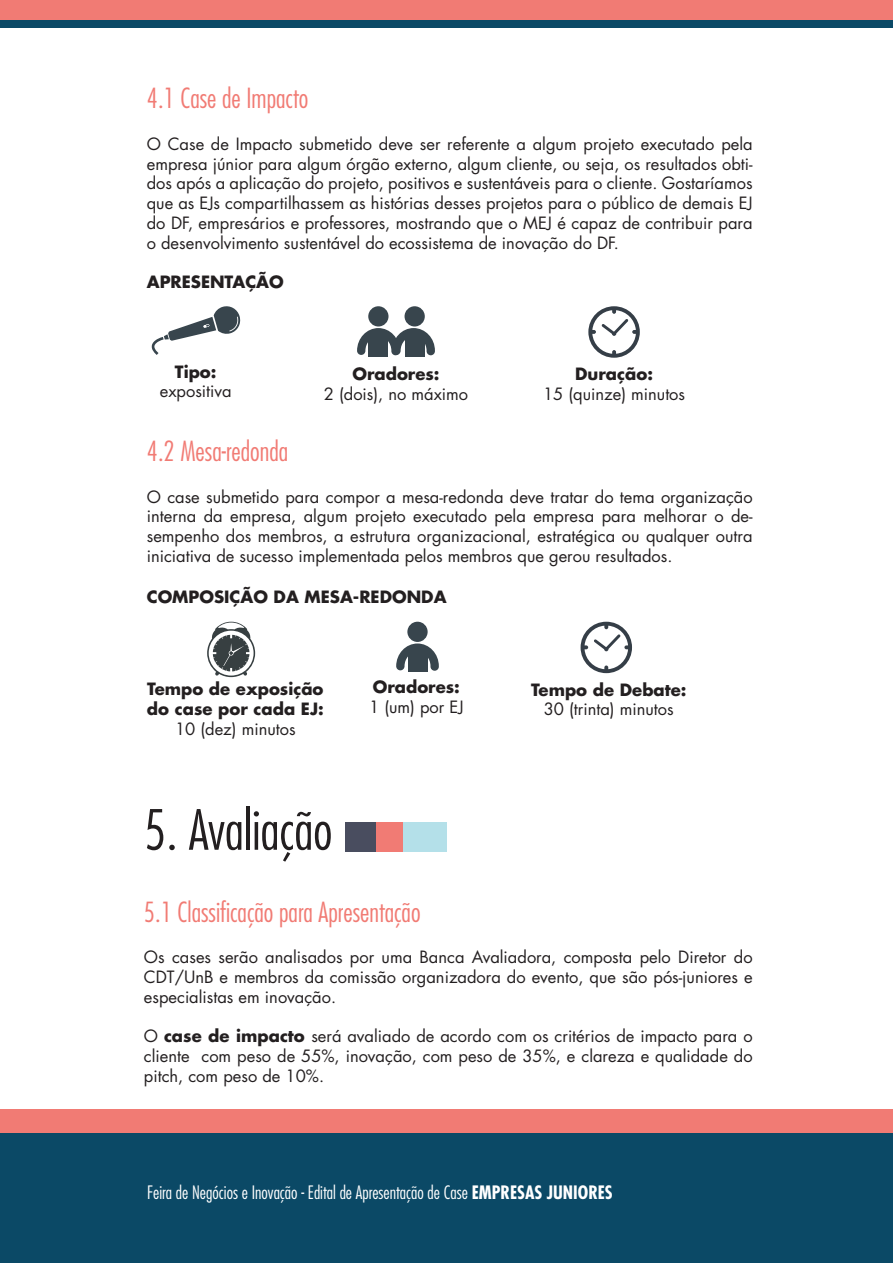
<style>
.page{position:relative;width:893px;height:1263px;background:#fff}
.page>*{position:absolute;margin:0;border:0;box-sizing:border-box;transform-origin:0 0}
.t1{font:300 condensed 54px "Futura Std";color:#231f20}
.t2{font:300 condensed 27px "Futura Std";color:#f17b74}
.t3{font:300 condensed 18px "Futura Std";color:#fff}
.t4{font:16.5px/19.8px "Futura Std";color:#231f20;text-align:justify}
.t5{font:700 16.5px/19.8px "Futura Std";color:#231f20}
.s1{font-weight:700}
</style>
<div class="page">
<div style="left:368px;top:306px;width:20px;height:20px;background:#38454d;border-radius:50%"></div>
<div style="left:405px;top:306px;width:20px;height:20px;background:#38454d;border-radius:50%"></div>
<svg style="left:357px;top:328px;width:78px;height:27px"></svg>
<div style="left:369px;top:334px;width:19px;height:23px;background:#38454d"></div>
<div style="left:405px;top:334px;width:19px;height:23px;background:#38454d"></div>
<div style="left:407px;top:622px;width:21px;height:20px;background:#38454d;border-radius:50%"></div>
<svg style="left:396px;top:643px;width:43px;height:28px"></svg>
<div style="left:408px;top:649px;width:19px;height:23px;background:#38454d"></div>
<svg style="left:152px;top:306px;width:89px;height:49px"></svg>
<svg style="left:588px;top:306px;width:52px;height:52px"></svg>
<svg style="left:581px;top:622px;width:51px;height:51px"></svg>
<div style="left:0;top:1110px;width:893px;height:153px;background:#f17b74"></div>
<div style="left:0;top:1134px;width:893px;height:129px;background:#0b4966"></div>
<div style="left:0;top:0;width:893px;height:20px;background:#f17b74"></div>
<div style="left:0;top:20px;width:893px;height:8px;background:#0b4966"></div>
<svg style="left:207px;top:622px;width:48px;height:55px"></svg>
<div style="left:345px;top:822px;width:81px;height:30px;background:#494d5f"></div>
<div style="left:377px;top:822px;width:49px;height:29px;background:#f17b74"></div>
<div style="left:403px;top:822px;width:43px;height:30px;background:#b4e0e9"></div>
<h2 class="t2" style="left:147px;top:82px;width:163px">4.1 Case de Impacto</h2>
<p class="t4" style="left:147px;top:134px;width:607px">O Case de Impacto submetido deve ser referente a algum projeto executado pela empresa júnior para algum órgão externo, algum cliente, ou seja, os resultados obti&shy;dos após a aplicação do projeto, positivos e sustentáveis para o cliente. Gostaríamos que as EJs compartilhassem as histórias desses projetos para o público de demais EJ do DF, empresários e professores, mostrando que o MEJ é capaz de contribuir para o desenvolvimento sustentável do ecossistema de inovação do DF.</p>
<p class="t5" style="left:147px;top:272px;width:138px">APRESENTAÇÃO</p>
<p class="t5" style="left:175px;top:361px;width:43px">Tipo:</p>
<p class="t4" style="left:160px;top:382px;width:73px">expositiva</p>
<p class="t5" style="left:352px;top:364px;width:89px">Oradores:</p>
<p class="t4" style="left:324px;top:384px;width:146px">2 (dois), no máximo</p>
<p class="t5" style="left:575px;top:364px;width:79px">Duração:</p>
<p class="t4" style="left:543px;top:384px;width:144px">15 (quinze) minutos</p>
<h2 class="t2" style="left:147px;top:435px;width:143px">4.2 Mesa-redonda</h2>
<p class="t4" style="left:147px;top:487px;width:607px">O case submetido para compor a mesa-redonda deve tratar do tema organização interna da empresa, algum projeto executado pela empresa para melhorar o de&shy;sempenho dos membros, a estrutura organizacional, estratégica ou qualquer outra iniciativa de sucesso implementada pelos membros que gerou resultados.</p>
<p class="t5" style="left:147px;top:587px;width:301px">COMPOSIÇÃO DA MESA-REDONDA</p>
<p class="t5" style="left:147px;top:679px;width:178px">Tempo de exposição do case por cada EJ:</p>
<p class="t4" style="left:175px;top:719px;width:122px">10 (dez) minutos</p>
<p class="t5" style="left:373px;top:677px;width:89px">Oradores:</p>
<p class="t4" style="left:369px;top:697px;width:96px">1 (um) por EJ</p>
<p class="t5" style="left:531px;top:679px;width:157px">Tempo de Debate:</p>
<p class="t4" style="left:544px;top:699px;width:131px">30 (trinta) minutos</p>
<h1 class="t1" style="left:144px;top:798px;width:190px">5. Avaliação</h1>
<h2 class="t2" style="left:144px;top:896px;width:278px">5.1 Classificação para Apresentação</h2>
<p class="t4" style="left:144px;top:947px;width:610px">Os cases serão analisados por uma Banca Avaliadora, composta pelo Diretor do CDT/UnB e membros da comissão organizadora do evento, que são pós-juniores e especialistas em inovação.</p>
<p class="t4" style="left:144px;top:1026px;width:610px">O <span class="s1">case de impacto</span> será avaliado de acordo com os critérios de impacto para o cliente com peso de 55%, inovação, com peso de 35%, e clareza e qualidade do pitch, com peso de 10%.</p>
<p class="t3" style="left:147px;top:1181px;width:467px">Feira de Negócios e Inovação - Edital de Apresentação de Case <span class="s1">EMPRESAS JUNIORES</span></p>
</div>
